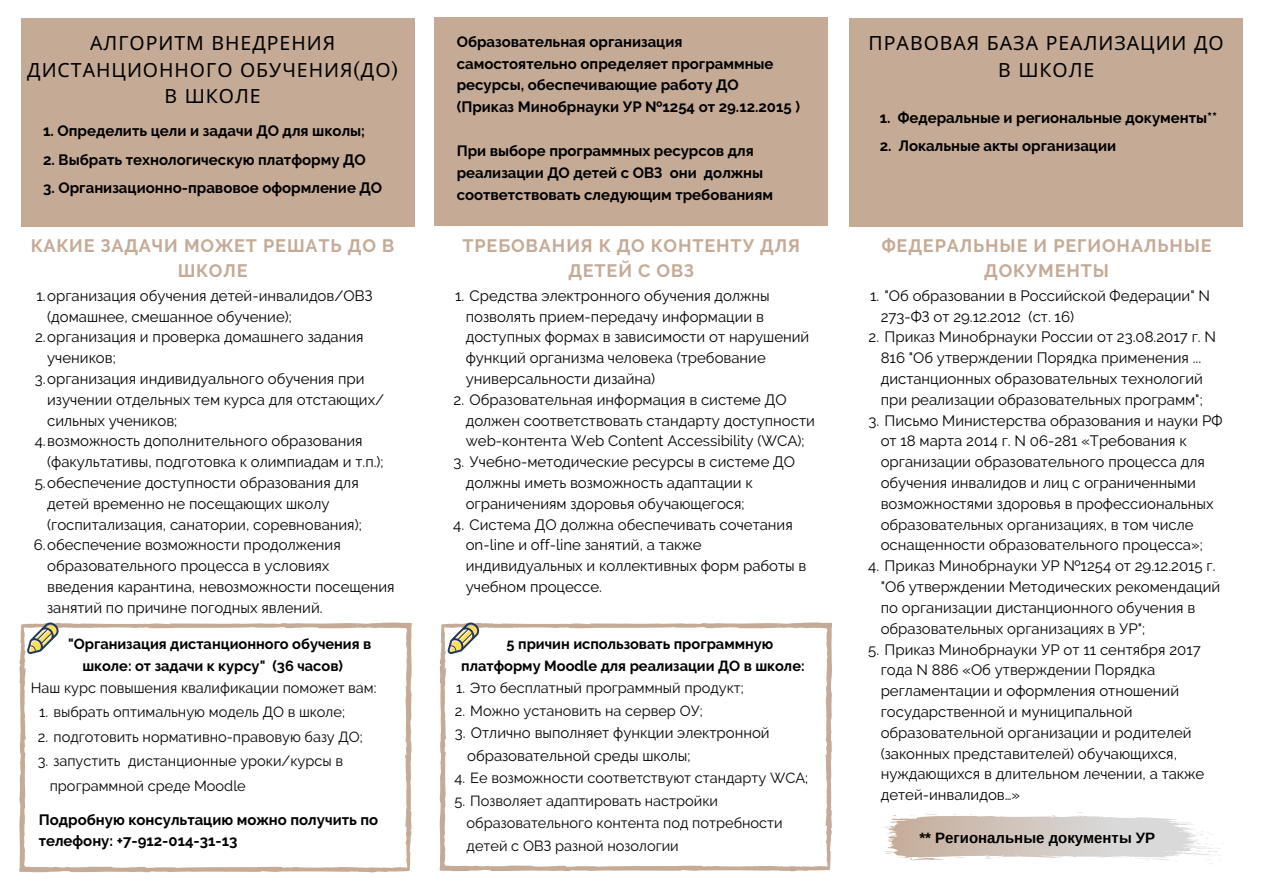
<style>
.page{position:relative;width:1263px;height:894px;background:#fff}
.page>*{position:absolute;margin:0;border:0;box-sizing:border-box;transform-origin:0 0}
.t1{font:19.5px/26.2px "Noto Sans";letter-spacing:.05em;color:#000;text-align:center}
.t2{font:700 18px/24.9px "Raleway";letter-spacing:.05em;color:#c5aa96;text-align:center}
.t3{font:15px/20.9px "Raleway";color:#000}
.t4{font:700 15px/21.9px "Raleway";color:#000}
.t5{font:700 15px "Arimo";color:#000}
.t6{font:14.55px/22.5px "Raleway";color:#000}
.t7{font:700 14.55px/22.5px "Raleway";color:#000}
.s1{font-family:"Libre Baskerville"}
</style>
<div class="page">
<div style="left:21px;top:19px;width:394px;height:208px;background:#c5aa96"></div>
<div style="left:435px;top:18px;width:393px;height:208px;background:#c5aa96"></div>
<div style="left:850px;top:19px;width:393px;height:208px;background:#c5aa96"></div>
<svg style="left:884px;top:812px;width:337px;height:50px"></svg>
<svg style="left:440px;top:622px;width:392px;height:249px"></svg>
<svg style="left:19px;top:622px;width:393px;height:250px"></svg>
<svg style="left:27px;top:622px;width:32px;height:32px"></svg>
<svg style="left:448px;top:622px;width:31px;height:32px"></svg>
<h1 class="t1" style="left:27px;top:30px;width:372px">АЛГОРИТМ ВНЕДРЕНИЯ<br>ДИСТАНЦИОННОГО ОБУЧЕНИЯ<span class="s1">(</span>ДО<span class="s1">)<br></span>В ШКОЛЕ</h1>
<p class="t4" style="left:43px;top:120px;width:324px">1. Определить цели и задачи ДО для школы;</p>
<p class="t4" style="left:43px;top:148px;width:324px">2. Выбрать технологическую платформу ДО</p>
<p class="t4" style="left:43px;top:177px;width:341px">3. Организационно-правовое оформление ДО</p>
<p class="t4" style="left:457px;top:30px;width:345px">Образовательная организация самостоятельно определяет программные ресурсы, обеспечивающие работу ДО<br>(Приказ Минобрнауки УР №1254 от 29.12.2015 )</p>
<p class="t4" style="left:457px;top:140px;width:318px">При выборе программных ресурсов для реализации ДО детей с ОВЗ они должны соответствовать следующим требованиям</p>
<p class="t2" style="left:31px;top:233px;width:365px">КАКИЕ ЗАДАЧИ МОЖЕТ РЕШАТЬ ДО В<br>ШКОЛЕ</p>
<p class="t2" style="left:462px;top:233px;width:339px">ТРЕБОВАНИЯ К ДО КОНТЕНТУ ДЛЯ<br>ДЕТЕЙ С ОВЗ</p>
<p class="t3" style="left:36px;top:285px;width:338px">1.организация обучения детей-инвалидов/ОВЗ</p>
<p class="t3" style="left:47px;top:306px;width:246px">(домашнее, смешанное обучение);</p>
<p class="t3" style="left:35px;top:326px;width:330px">2.организация и проверка домашнего задания</p>
<p class="t3" style="left:47px;top:347px;width:70px">учеников;</p>
<p class="t3" style="left:35px;top:368px;width:331px">3.организация индивидуального обучения при</p>
<p class="t3" style="left:47px;top:389px;width:339px">изучении отдельных тем курса для отстающих/</p>
<p class="t3" style="left:47px;top:410px;width:132px">сильных учеников;</p>
<p class="t3" style="left:35px;top:430px;width:329px">4.возможность дополнительного образования</p>
<p class="t3" style="left:47px;top:451px;width:338px">(факультативы, подготовка к олимпиадам и т.п.);</p>
<p class="t3" style="left:35px;top:472px;width:326px">5.обеспечение доступности образования для</p>
<p class="t3" style="left:47px;top:493px;width:284px">детей временно не посещающих школу</p>
<p class="t3" style="left:47px;top:514px;width:316px">(госпитализация, санатории, соревнования);</p>
<p class="t3" style="left:34px;top:534px;width:308px">6.обеспечение возможности продолжения</p>
<p class="t3" style="left:47px;top:555px;width:284px">образовательного процесса в условиях</p>
<p class="t3" style="left:47px;top:576px;width:349px">введения карантина, невозможности посещения</p>
<p class="t3" style="left:47px;top:597px;width:277px">занятий по причине погодных явлений.</p>
<p class="t7" style="left:82px;top:632px;width:290px;text-indent:-14px">"Организация дистанционного обучения в школе: от задачи к курсу" (36 часов)</p>
<p class="t6" style="left:31px;top:676px;width:347px">Наш курс повышения квалификации поможет вам:</p>
<p class="t6" style="left:39px;top:700px;width:307px">1. выбрать оптимальную модель ДО в школе;</p>
<p class="t6" style="left:38px;top:725px;width:326px">2. подготовить нормативно-правовую базу ДО;</p>
<p class="t6" style="left:50px;top:748px;width:295px;line-height:24.6px;text-indent:-12px">3. запустить дистанционные уроки/курсы в программной среде Moodle</p>
<p class="t4" style="left:39px;top:808px;width:341px;line-height:20.9px">Подробную консультацию можно получить по телефону: +7-912-014-31-13</p>
<p class="t3" style="left:466px;top:285px;width:345px;text-indent:-11px">1. Средства электронного обучения должны позволять прием-передачу информации в доступных формах в зависимости от нарушений функций организма человека (требование универсальности дизайна)</p>
<p class="t3" style="left:466px;top:389px;width:351px;text-indent:-12px">2. Образовательная информация в системе ДО должен соответствовать стандарту доступности web-контента Web Content Accessibility (WCA);</p>
<p class="t3" style="left:466px;top:451px;width:331px;text-indent:-12px">3. Учебно-методические ресурсы в системе ДО должны иметь возможность адаптации к ограничениям здоровья обучающегося;</p>
<p class="t3" style="left:466px;top:514px;width:342px;text-indent:-12px">4. Система ДО должна обеспечивать сочетания on-line и off-line занятий, а также индивидуальных и коллективных форм работы в учебном процессе.</p>
<p class="t7" style="left:461px;top:632px;width:345px;text-indent:45px">5 причин использовать программную платформу Moodle для реализации ДО в школе:</p>
<p class="t6" style="left:456px;top:676px;width:289px">1. Это бесплатный программный продукт;</p>
<p class="t6" style="left:455px;top:699px;width:249px">2. Можно установить на сервер ОУ;</p>
<p class="t3" style="left:467px;top:721px;width:304px;line-height:22.5px;text-indent:-12px">3. Отлично выполняет функции электронной образовательной среды школы;</p>
<p class="t6" style="left:454px;top:766px;width:355px">4. Ее возможности соответствуют стандарту WCA;</p>
<p class="t6" style="left:467px;top:789px;width:318px;text-indent:-12px">5. Позволяет адаптировать настройки образовательного контента под потребности детей с ОВЗ разной нозологии</p>
<h1 class="t1" style="left:869px;top:30px;width:357px">ПРАВОВАЯ БАЗА РЕАЛИЗАЦИИ ДО<br>В ШКОЛЕ</h1>
<p class="t4" style="left:880px;top:107px;width:339px">1. Федеральные и региональные документы**</p>
<p class="t4" style="left:880px;top:134px;width:238px">2. Локальные акты организации</p>
<p class="t2" style="left:882px;top:233px;width:332px">ФЕДЕРАЛЬНЫЕ И РЕГИОНАЛЬНЫЕ<br>ДОКУМЕНТЫ</p>
<p class="t3" style="left:881px;top:285px;width:331px;text-indent:-11px">1. "Об образовании в Российской Федерации" N<br>273-ФЗ от 29.12.2012 (ст. 16)</p>
<p class="t3" style="left:869px;top:326px;width:349px;text-align:center">2. Приказ Минобрнауки России от 23.08.2017 г. N 816 "Об утверждении Порядка применения ... дистанционных образовательных технологий при реализации образовательных программ";</p>
<p class="t3" style="left:881px;top:410px;width:343px;text-indent:-12px">3. Письмо Министерства образования и науки РФ от 18 марта 2014 г. N 06-281 «Требования к организации образовательного процесса для обучения инвалидов и лиц с ограниченными возможностями здоровья в профессиональных образовательных организациях, в том числе оснащенности образовательного процесса»;</p>
<p class="t3" style="left:881px;top:555px;width:341px;text-indent:-12px">4. Приказ Минобрнауки УР №1254 от 29.12.2015 г. "Об утверждении Методических рекомендаций по организации дистанционного обучения в образовательных организациях в УР";</p>
<p class="t3" style="left:881px;top:638px;width:325px;text-indent:-12px">5. Приказ Минобрнауки УР от 11 сентября 2017 года N 886 «Об утверждении Порядка регламентации и оформления отношений государственной и муниципальной образовательной организации и родителей (законных представителей) обучающихся, нуждающихся в длительном лечении, а также детей-инвалидов…»</p>
<p class="t5" style="left:919px;top:829px;width:237px">** Региональные документы УР</p>
</div>
